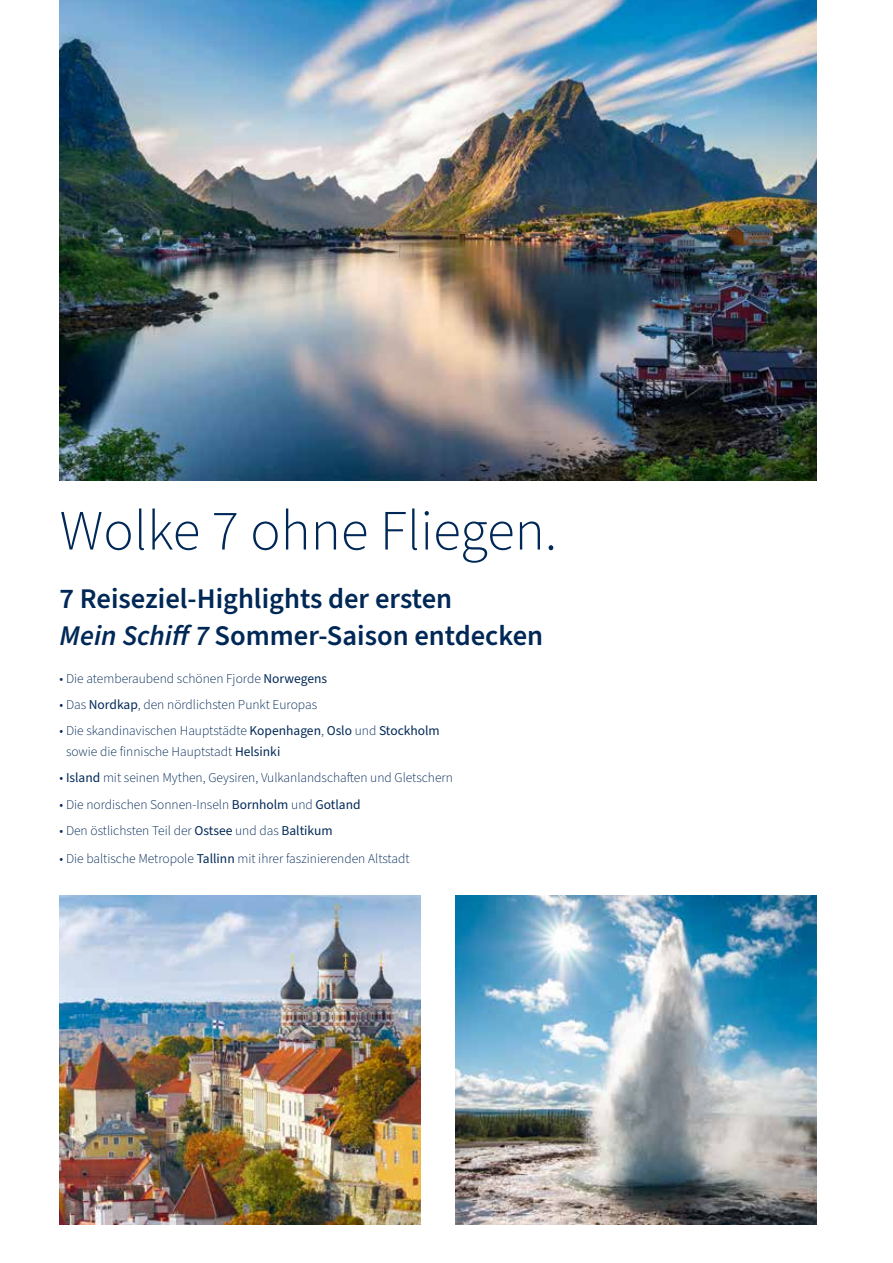
<style>
.page{position:relative;width:893px;height:1263px;background:#fff}
.page>*{position:absolute;margin:0;border:0;box-sizing:border-box;transform-origin:0 0}
.t1{font:300 57px "Source Sans Pro";color:#002857}
.t2{font:600 28.5px/36.8px "Source Sans Pro";color:#002857}
.t3{font:300 13.5px/21px "Source Sans Pro";color:#002857}
.s1{font-style:italic}
.s2{font-weight:400}
</style>
<div class="page">
<img style="left:60px;top:0;width:756px;height:480px">
<img style="left:455px;top:895px;width:361px;height:330px">
<img style="left:60px;top:895px;width:361px;height:330px">
<h1 class="t1" style="left:60px;top:492px;width:499px">Wolke 7 ohne Fliegen.</h1>
<h2 class="t2" style="left:60px;top:581px;width:485px">7 Reiseziel-Highlights der ersten<br><span class="s1">Mein Schiff 7</span> Sommer-Saison entdecken</h2>
<p class="t3" style="left:60px;top:668px;width:269px">• Die atemberaubend schönen Fjorde <span class="s2">Norwegens</span></p>
<p class="t3" style="left:60px;top:694px;width:259px">• Das <span class="s2">Nordkap</span>, den nördlichsten Punkt Europas</p>
<p class="t3" style="left:66px;top:721px;width:375px;text-indent:-6px">• Die skandinavischen Hauptstädte <span class="s2">Kopenhagen</span>, <span class="s2">Oslo</span> und <span class="s2">Stockholm </span>sowie die finnische Hauptstadt <span class="s2">Helsinki</span></p>
<p class="t3" style="left:60px;top:768px;width:395px">• <span class="s2">Island</span> mit seinen Mythen, Geysiren, Vulkanlandschaften und Gletschern</p>
<p class="t3" style="left:60px;top:794px;width:303px">• Die nordischen Sonnen-Inseln <span class="s2">Bornholm</span> und <span class="s2">Gotland</span></p>
<p class="t3" style="left:60px;top:820px;width:275px">• Den östlichsten Teil der <span class="s2">Ostsee</span> und das <span class="s2">Baltikum</span></p>
<p class="t3" style="left:60px;top:849px;width:352px">• Die baltische Metropole <span class="s2">Tallinn</span> mit ihrer faszinierenden Altstadt</p>
</div>
